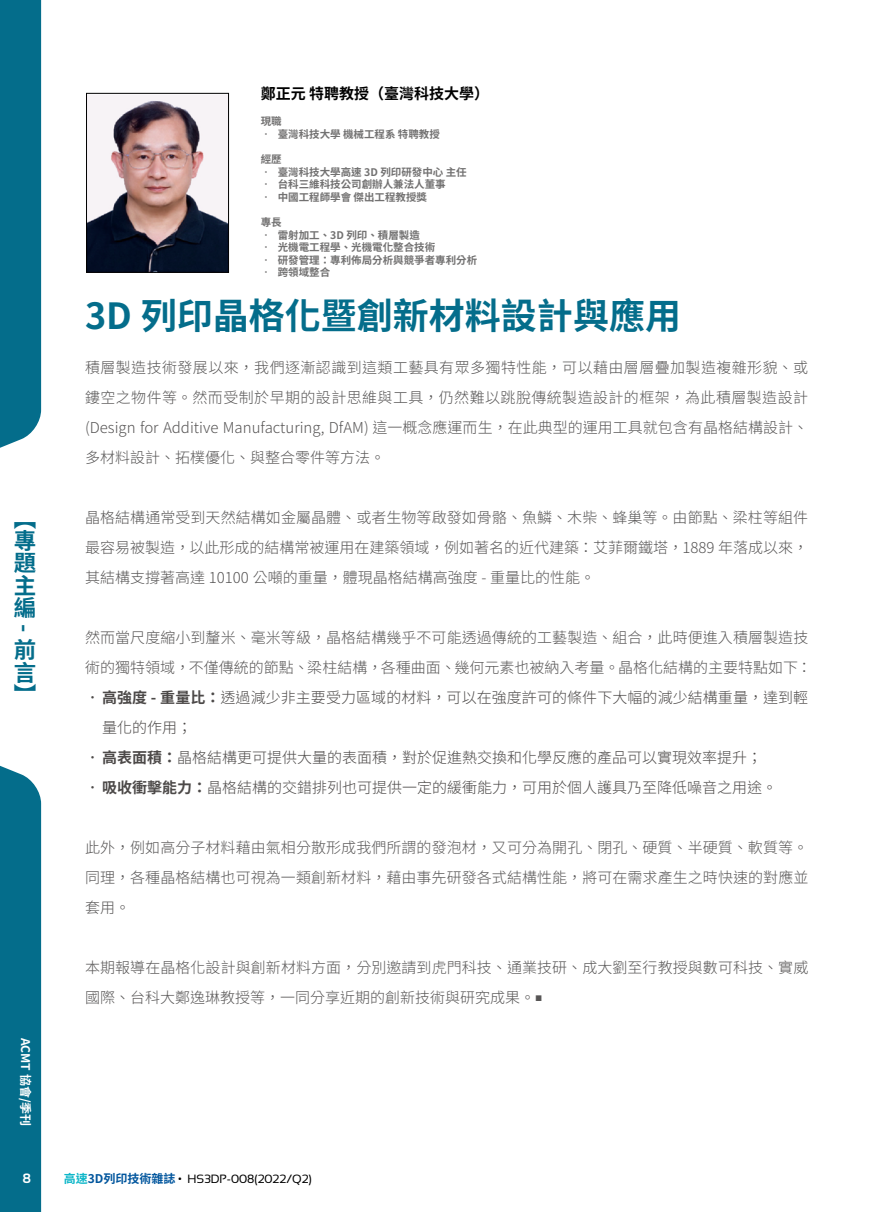
<style>
.page{position:relative;width:893px;height:1212px;background:#fff}
.page>*{position:absolute;margin:0;border:0;box-sizing:border-box;transform-origin:0 0}
.t1{font:700 36px "Noto Sans CJ Ktc";color:#046d8b}
.t2{font:700 22.5px/22.4px "Noto Sans CJ Ktc";color:#046d8b;text-align:justify}
.t3{font:300 15px/30px "Noto Sans CJ Ktc";color:#575555;text-align:justify}
.t4{font:300 15px/30px "Noto Sans CJ Ktc";color:#4c4948}
.t5{font:700 15px "Noto Sans CJ Ktc";color:#000}
.t6{font:700 13.5px "Sansation";color:#fff}
.t7{font:12px "Sansation";color:#000}
.t8{font:700 12px "Noto Sans CJ Ktc";color:#fff}
.t9{font:700 10.5px "Noto Sans CJ Ktc";color:#727171}
.s1{font-weight:700}
.s2{font-family:"Noto Sans CJ Ktc";font-weight:700;color:#0fb7c9}
.s3{font-family:"Noto Sans CJ Ktc";font-weight:700;color:#00559d}
</style>
<div class="page">
<div style="left:0;top:0;width:41px;height:448px;background:#046d8b"></div>
<div style="left:0;top:765px;width:41px;height:447px;background:#046d8b"></div>
<img style="left:88px;top:95px;width:139px;height:176px">
<div style="left:86px;top:93px;width:143px;height:180px;border:1px solid #000"></div>
<p class="t5" style="left:261px;top:85px;width:230px">鄭正元 特聘教授（臺灣科技大學）</p>
<p class="t9" style="left:261px;top:115px;width:22px">現職</p>
<p class="t9" style="left:261px;top:128px;width:181px">• 臺灣科技大學 機械工程系 特聘教授</p>
<p class="t9" style="left:261px;top:153px;width:22px">經歷</p>
<p class="t9" style="left:261px;top:166px;width:208px">• 臺灣科技大學高速 3D 列印研發中心 主任</p>
<p class="t9" style="left:261px;top:178px;width:187px">• 台科三維科技公司創辦人兼法人董事</p>
<p class="t9" style="left:261px;top:191px;width:168px">• 中國工程師學會 傑出工程教授獎</p>
<p class="t9" style="left:261px;top:216px;width:22px">專長</p>
<p class="t9" style="left:261px;top:229px;width:161px">• 雷射加工、3D 列印、積層製造</p>
<p class="t9" style="left:261px;top:241px;width:176px">• 光機電工程學、光機電化整合技術</p>
<p class="t9" style="left:261px;top:254px;width:218px">• 研發管理：專利佈局分析與競爭者專利分析</p>
<p class="t9" style="left:261px;top:267px;width:71px">• 跨領域整合</p>
<h1 class="t1" style="left:85px;top:295px;width:597px">3D 列印晶格化暨創新材料設計與應用</h1>
<h2 class="t2" style="left:14px;top:508px;width:23px">【專題主編</h2>
<h2 class="t2" style="left:36px;top:624px;width:10px;rotate:90deg">-</h2>
<h2 class="t2" style="left:14px;top:639px;width:23px">前言】</h2>
<p class="t8" style="left:32px;top:1037px;width:90px;rotate:90deg">ACMT 協會/季刊</p>
<p class="t3" style="left:85px;top:353px;width:725px">積層製造技術發展以來，我們逐漸認識到這類工藝具有眾多獨特性能，可以藉由層層疊加製造複雜形貌、或鏤空之物件等。然而受制於早期的設計思維與工具，仍然難以跳脫傳統製造設計的框架，為此積層製造設計(Design for Additive Manufacturing, DfAM) 這一概念應運而生，在此典型的運用工具就包含有晶格結構設計、多材料設計、拓樸優化、與整合零件等方法。</p>
<p class="t3" style="left:85px;top:503px;width:725px">晶格結構通常受到天然結構如金屬晶體、或者生物等啟發如骨骼、魚鱗、木柴、蜂巢等。由節點、梁柱等組件最容易被製造，以此形成的結構常被運用在建築領域，例如著名的近代建築：艾菲爾鐵塔，1889 年落成以來，其結構支撐著高達 10100 公噸的重量，體現晶格結構高強度 - 重量比的性能。</p>
<p class="t3" style="left:85px;top:623px;width:728px">然而當尺度縮小到釐米、毫米等級，晶格結構幾乎不可能透過傳統的工藝製造、組合，此時便進入積層製造技術的獨特領域，不僅傳統的節點、梁柱結構，各種曲面、幾何元素也被納入考量。晶格化結構的主要特點如下：</p>
<p class="t4" style="left:102px;top:683px;width:708px;text-indent:-17px"><span class="s1">•高強度 - 重量比：</span>透過減少非主要受力區域的材料，可以在強度許可的條件下大幅的減少結構重量，達到輕量化的作用；</p>
<p class="t4" style="left:85px;top:743px;width:679px"><span class="s1">•高表面積：</span>晶格結構更可提供大量的表面積，對於促進熱交換和化學反應的產品可以實現效率提升；</p>
<p class="t4" style="left:85px;top:773px;width:694px"><span class="s1">•吸收衝擊能力：</span>晶格結構的交錯排列也可提供一定的緩衝能力，可用於個人護具乃至降低噪音之用途。</p>
<p class="t3" style="left:85px;top:833px;width:725px">此外，例如高分子材料藉由氣相分散形成我們所謂的發泡材，又可分為開孔、閉孔、硬質、半硬質、軟質等。同理，各種晶格結構也可視為一類創新材料，藉由事先研發各式結構性能，將可在需求產生之時快速的對應並套用。</p>
<p class="t3" style="left:85px;top:953px;width:725px">本期報導在晶格化設計與創新材料方面，分別邀請到虎門科技、通業技研、成大劉至行教授與數可科技、實威國際、台科大鄭逸琳教授等，一同分享近期的創新技術與研究成果。<sup>■</sup></p>
<p class="t6" style="left:22px;top:1170px;width:10px">8</p>
<p class="t7" style="left:64px;top:1172px;width:250px"><span class="s2">高速</span><span class="s3">3D列印技術雜誌</span> • HS3DP-008(2022/Q2)</p>
</div>
